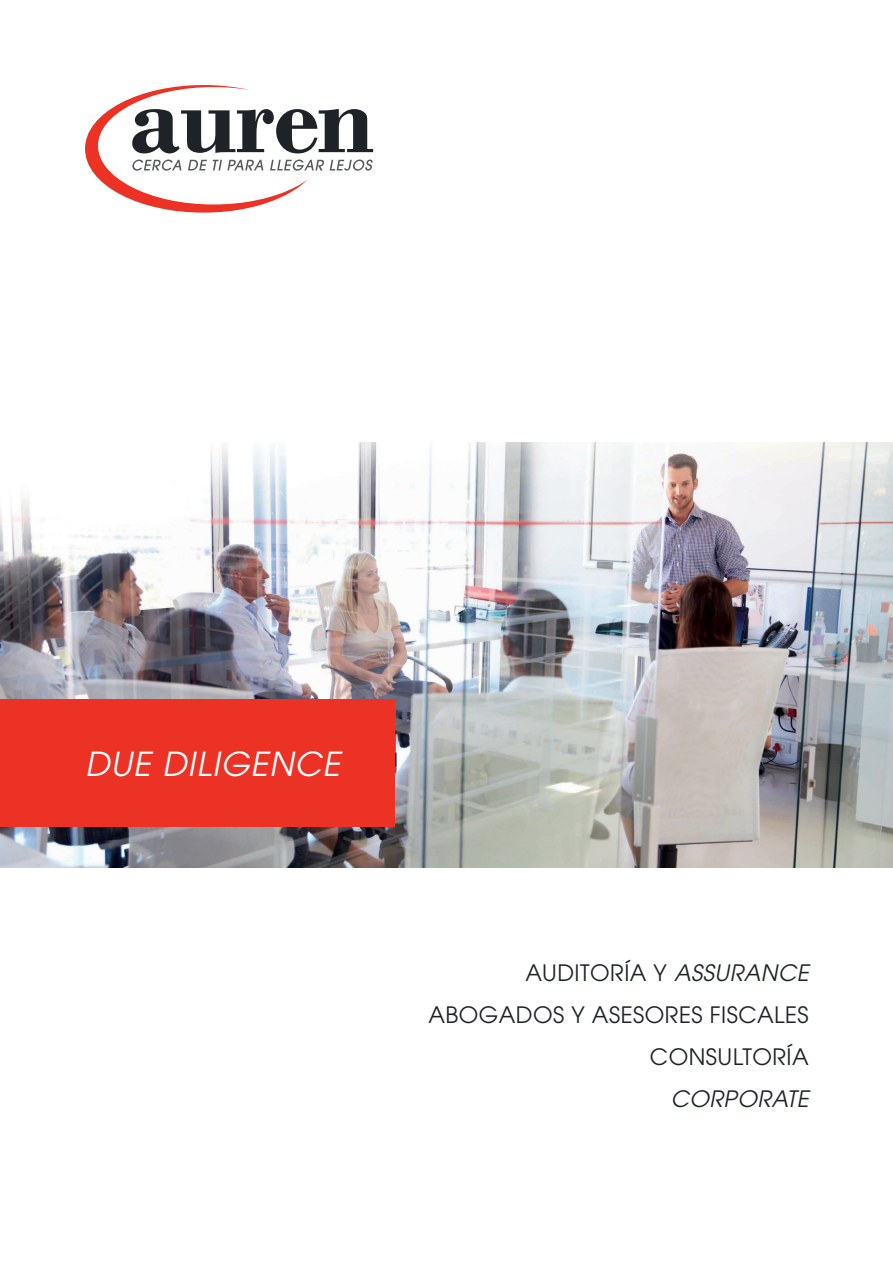
<style>
.page{position:relative;width:893px;height:1263px;background:#fff}
.page>*{position:absolute;margin:0;border:0;box-sizing:border-box;transform-origin:0 0}
.t1{font:italic 33px "ITC Avant Garde Pro";letter-spacing:.03em;color:#fff}
.t2{font:22.5px/42px "ITC Avant Garde Pro";letter-spacing:.02em;color:#1f2327;text-align:right}
.t3{font:italic 22.5px "ITC Avant Garde Pro";letter-spacing:.02em;color:#1f2327}
.s1{font-style:italic}
</style>
<div class="page">
<img style="left:0;top:442px;width:893px;height:425px">
<svg style="left:85px;top:85px;width:288px;height:128px"></svg>
<div style="left:0;top:699px;width:395px;height:128px;background:#ec3125"></div>
<h1 class="t1" style="left:85px;top:743px;width:256px">DUE DILIGENCE</h1>
<p class="t2" style="left:428px;top:951px;width:382px">AUDITORÍA Y <span class="s1">ASSURANCE<br></span>ABOGADOS Y ASESORES FISCALES<br>CONSULTORÍA</p>
<p class="t3" style="left:671px;top:1085px;width:140px">CORPORATE</p>
</div>
